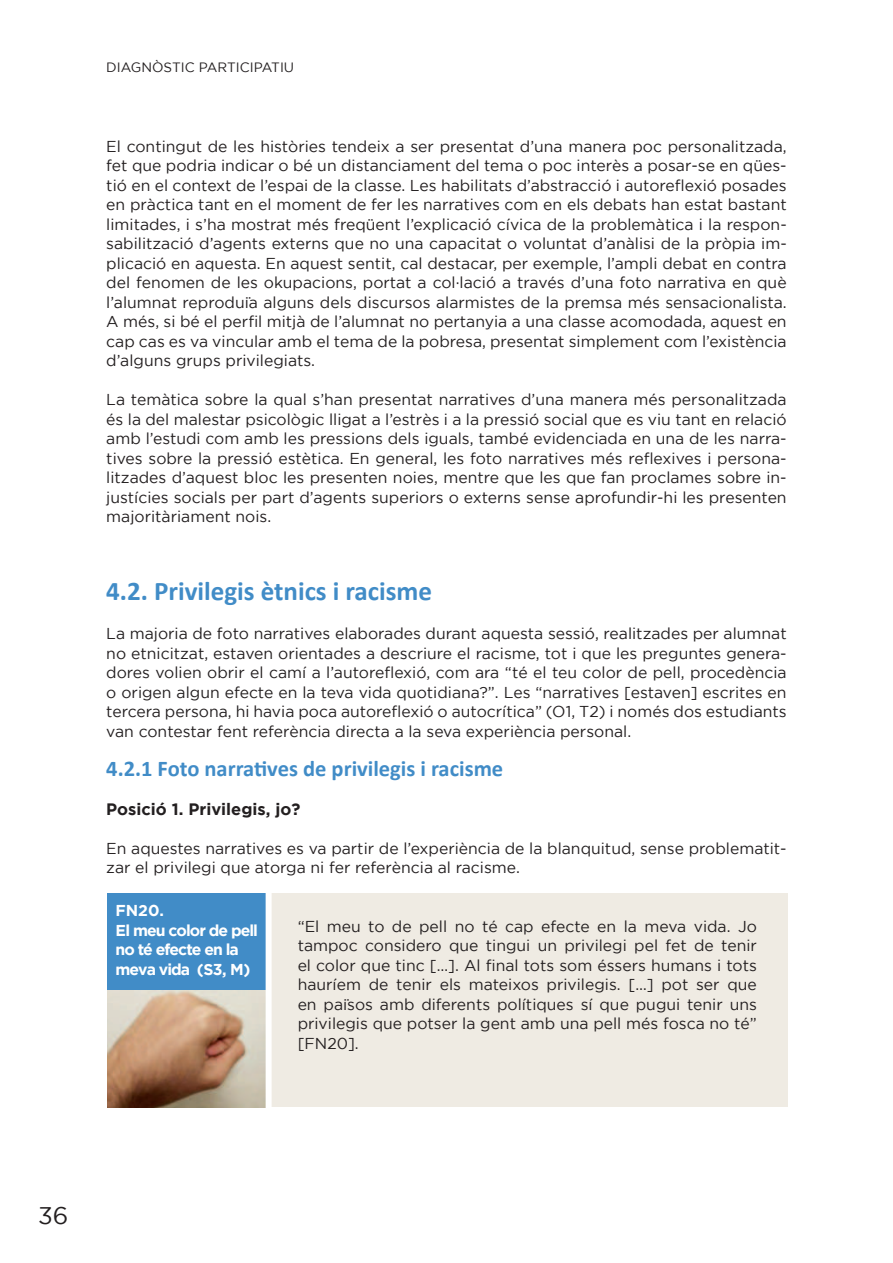
<style>
.page{position:relative;width:893px;height:1263px;background:#fff}
.page>*{position:absolute;margin:0;border:0;box-sizing:border-box;transform-origin:0 0}
.t1{font:700 27px "Calibri";color:#418cc7}
.t2{font:24px "Gotham";color:#231f20}
.t3{font:700 22.5px "Calibri";color:#418cc7}
.t4{font:700 16.5px "Gotham";color:#231f20}
.t5{font:15.75px/19.5px "Gotham";color:#231f20;text-align:justify}
.t6{font:700 15.75px/19.5px "Gotham";letter-spacing:-.06em;color:#fff}
.t7{font:13.5px "Gotham";color:#231f20}
</style>
<div class="page">
<div style="left:269px;top:893px;width:518px;height:214px;background:#efebe3"></div>
<img style="left:107px;top:990px;width:159px;height:117px">
<div style="left:107px;top:893px;width:162px;height:97px;background:#418cc7"></div>
<div style="left:266px;top:881px;width:6px;height:281px;background:#fff"></div>
<p class="t7" style="left:106px;top:60px;width:189px">DIAGNÒSTIC PARTICIPATIU</p>
<p class="t5" style="left:106px;top:137px;width:682px">El contingut de les històries tendeix a ser presentat d’una manera poc personalitzada, fet que podria indicar o bé un distanciament del tema o poc interès a posar-se en qües&shy;tió en el context de l’espai de la classe. Les habilitats d’abstracció i autore昀氀exió posades en pràctica tant en el moment de fer les narratives com en els debats han estat bastant limitades, i s’ha mostrat més freqüent l’explicació cívica de la problemàtica i la respon&shy;sabilització d’agents externs que no una capacitat o voluntat d’anàlisi de la pròpia im&shy;plicació en aquesta. En aquest sentit, cal destacar, per exemple, l’ampli debat en contra del fenomen de les okupacions, portat a col·lació a través d’una foto narrativa en què l’alumnat reproduïa alguns dels discursos alarmistes de la premsa més sensacionalista.<br>A més, si bé el per昀椀l mitjà de l’alumnat no pertanyia a una classe acomodada, aquest en cap cas es va vincular amb el tema de la pobresa, presentat simplement com l’existència d’alguns grups privilegiats.</p>
<p class="t5" style="left:106px;top:390px;width:682px">La temàtica sobre la qual s’han presentat narratives d’una manera més personalitzada és la del malestar psicològic lligat a l’estrès i a la pressió social que es viu tant en relació amb l’estudi com amb les pressions dels iguals, també evidenciada en una de les narra&shy;tives sobre la pressió estètica. En general, les foto narratives més re昀氀exives i persona&shy;litzades d’aquest bloc les presenten noies, mentre que les que fan proclames sobre in&shy;justícies socials per part d’agents superiors o externs sense aprofundir-hi les presenten majoritàriament nois.</p>
<h1 class="t1" style="left:106px;top:574px;width:327px">4.2. Privilegis ètnics i racisme</h1>
<p class="t5" style="left:106px;top:624px;width:682px">La majoria de foto narratives elaborades durant aquesta sessió, realitzades per alumnat no etnicitzat, estaven orientades a descriure el racisme, tot i que les preguntes genera&shy;dores volien obrir el camí a l’autore昀氀exió, com ara “té el teu color de pell, procedència o origen algun efecte en la teva vida quotidiana?”. Les “narratives [estaven] escrites en tercera persona, hi havia poca autore昀氀exió o autocrítica” (O1, T2) i només dos estudiants van contestar fent referència directa a la seva experiència personal.</p>
<h3 class="t3" style="left:106px;top:754px;width:398px">4.2.1 Foto narra琀椀ves de privilegis i racisme</h3>
<p class="t4" style="left:106px;top:801px;width:196px">Posició 1. Privilegis, jo?</p>
<p class="t5" style="left:106px;top:839px;width:682px">En aquestes narratives es va partir de l’experiència de la blanquitud, sense problematit&shy;zar el privilegi que atorga ni fer referència al racisme.</p>
<p class="t6" style="left:116px;top:901px;width:144px">FN20.<br>El meu color de pell no té efecte en la meva vida (S3, M)</p>
<p class="t5" style="left:298px;top:917px;width:461px">“El meu to de pell no té cap efecte en la meva vida. Jo tampoc considero que tingui un privilegi pel fet de tenir el color que tinc […]. Al 昀椀nal tots som éssers humans i tots hauríem de tenir els mateixos privilegis. […] pot ser que en països amb diferents polítiques sí que pugui tenir uns privilegis que potser la gent amb una pell més fosca no té” [FN20].</p>
<h2 class="t2" style="left:38px;top:1205px;width:32px">36</h2>
</div>
